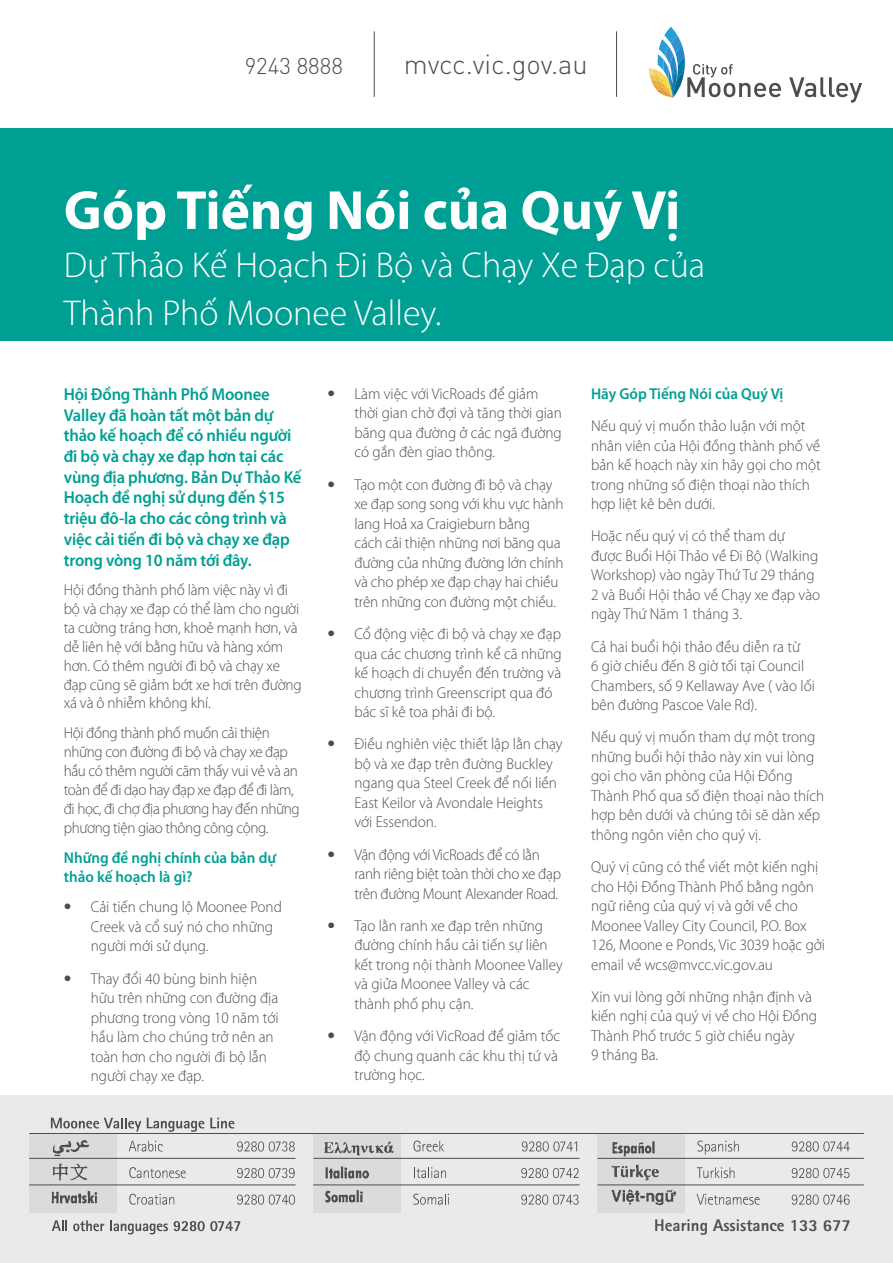
<style>
.page{position:relative;width:893px;height:1263px;background:#fff}
.page>*{position:absolute;margin:0;border:0;box-sizing:border-box;transform-origin:0 0}
.t1{font:700 55.5px "Myriad Pro";color:#fff}
.t2{font:300 36px/48px "Myriad Pro";color:#fff}
.t3{font:300 27.3px "DIN Pro";color:#4d4d4f}
.t4{font:300 22.5px "DIN Pro";color:#4d4d4f}
.t5{font:600 17.25px/20.7px "Myriad Pro";letter-spacing:-.01em;color:#009f93;scale:.96 1}
.t6{font:800 16.8px "Rotis Sans Serif";color:#4d4d4f}
.t7{font:300 15.75px/19.5px "Myriad Pro";color:#4d4d4f;scale:.96 1}
.t8{font:300 15.75px/18.9px "Myriad Pro";letter-spacing:-.025em;color:#4d4d4f;scale:.96 1}
.t9{font:300 15.75px/19.5px "Myriad Pro";letter-spacing:-.02em;color:#4d4d4f;scale:.96 1}
.t10{font:600 15.75px/19.5px "Myriad Pro";color:#009f93;scale:.96 1}
.s1{font-family:"Rotis Sans Serif"}
</style>
<div class="page">
<div style="left:0;top:128px;width:893px;height:212px;background:#009f93"></div>
<hr style="left:616px;top:31px;width:1px;height:66px;background:#4d4d4f">
<hr style="left:374px;top:31px;width:1px;height:66px;background:#4d4d4f">
<svg style="left:789px;top:77px;width:73px;height:26px"></svg>
<svg style="left:664px;top:27px;width:13px;height:17px"></svg>
<svg style="left:649px;top:35px;width:132px;height:63px"></svg>
<div style="left:0;top:1095px;width:893px;height:168px;background:#eaeaeb"></div>
<div style="left:313px;top:1133px;width:88px;height:80px;background:#dadbdc"></div>
<div style="left:29px;top:1133px;width:88px;height:80px;background:#dadbdc"></div>
<div style="left:597px;top:1133px;width:88px;height:80px;background:#dadbdc"></div>
<hr style="left:29px;top:1158px;width:266px;height:1px;background:#4d4d4f">
<svg style="left:129px;top:1141px;width:34px;height:10px"></svg>
<svg style="left:237px;top:1141px;width:58px;height:10px"></svg>
<hr style="left:29px;top:1184px;width:266px;height:1px;background:#4d4d4f">
<svg style="left:129px;top:1167px;width:57px;height:11px"></svg>
<svg style="left:237px;top:1168px;width:58px;height:10px"></svg>
<svg style="left:129px;top:1194px;width:45px;height:11px"></svg>
<svg style="left:237px;top:1194px;width:58px;height:11px"></svg>
<hr style="left:313px;top:1158px;width:267px;height:1px;background:#4d4d4f">
<svg style="left:413px;top:1140px;width:31px;height:11px"></svg>
<svg style="left:522px;top:1141px;width:55px;height:10px"></svg>
<hr style="left:313px;top:1184px;width:267px;height:1px;background:#4d4d4f">
<svg style="left:414px;top:1167px;width:32px;height:11px"></svg>
<svg style="left:521px;top:1168px;width:58px;height:10px"></svg>
<svg style="left:413px;top:1194px;width:36px;height:11px"></svg>
<svg style="left:521px;top:1194px;width:57px;height:11px"></svg>
<hr style="left:597px;top:1158px;width:267px;height:1px;background:#4d4d4f">
<svg style="left:697px;top:1140px;width:42px;height:15px"></svg>
<svg style="left:792px;top:1141px;width:58px;height:10px"></svg>
<hr style="left:597px;top:1184px;width:267px;height:1px;background:#4d4d4f">
<svg style="left:697px;top:1167px;width:37px;height:11px"></svg>
<svg style="left:792px;top:1168px;width:57px;height:10px"></svg>
<svg style="left:697px;top:1194px;width:63px;height:11px"></svg>
<svg style="left:792px;top:1194px;width:58px;height:11px"></svg>
<svg style="left:52px;top:1220px;width:15px;height:11px"></svg>
<svg style="left:73px;top:1220px;width:31px;height:11px"></svg>
<svg style="left:110px;top:1220px;width:58px;height:14px"></svg>
<svg style="left:174px;top:1221px;width:66px;height:10px"></svg>
<hr style="left:29px;top:1133px;width:835px;height:1px;background:#4d4d4f">
<svg style="left:51px;top:1118px;width:90px;height:13px"></svg>
<svg style="left:147px;top:1118px;width:57px;height:14px"></svg>
<svg style="left:210px;top:1118px;width:24px;height:10px"></svg>
<img style="left:50px;top:1139px;width:48px;height:65px">
<img style="left:323px;top:1141px;width:73px;height:62px">
<img style="left:611px;top:1141px;width:67px;height:65px">
<h3 class="t4" style="left:245px;top:49px;width:100px">9243 8888</h3>
<h3 class="t3" style="left:404px;top:43px;width:186px">mvcc.vic.gov.au</h3>
<h1 class="t1" style="left:64px;top:174px;width:618px">Góp Tiếng Nói của Quý Vị</h1>
<h2 class="t2" style="left:64px;top:241px;width:643px">Dự Thảo Kế Hoạch Đi Bộ và Chạy Xe Đạp của<br>Thành Phố Moonee Valley.</h2>
<p class="t5" style="left:64px;top:383px;width:249px">Hội Đồng Thành Phố Moonee<br>Valley đã hoàn tất một bản dự thảo kế hoạch để có nhiều người đi bộ và chạy xe đạp hơn tại các vùng địa phương. Bản Dự Thảo Kế<br>Hoạch đề nghị sử dụng đến $15 triệu đô-la cho các công trình và việc cải tiến đi bộ và chạy xe đạp trong vòng 10 năm tới đây.</p>
<p class="t7" style="left:64px;top:580px;width:249px;line-height:18.9px">Hội đồng thành phố làm việc này vì đi bộ và chạy xe đạp có thể làm cho người ta cường tráng hơn, khoẻ mạnh hơn, và dễ liên hệ với bằng hữu và hàng xóm hơn. Có thêm người đi bộ và chạy xe đạp cũng sẽ giảm bớt xe hơi trên đường xá và ô nhiễm không khí.</p>
<p class="t8" style="left:64px;top:723px;width:247px">Hội đồng thành phố muốn cải thiện những con đường đi bộ và chạy xe đạp hầu có thêm người cãm thấy vui vẻ và an toàn để đi dạo hay đạp xe đạp để đi làm, đi học, đi chợ địa phương hay đến những phương tiện giao thông công cộng.</p>
<p class="t10" style="left:64px;top:847px;width:223px">Những đề nghị chính của bản dự thảo kế hoạch là gì?</p>
<p class="t7" style="left:91px;top:897px;width:201px;text-indent:-27px"><span class="s1">•</span> Cải tiến chung lộ Moonee Pond<br>Creek và cổ suý nó cho những người mới sử dụng.</p>
<p class="t7" style="left:91px;top:968px;width:197px;text-indent:-27px"><span class="s1">•</span> Thay đổi 40 bùng binh hiện hữu trên những con đường địa phương trong vòng 10 năm tới hầu làm cho chúng trở nên an toàn hơn cho người đi bộ lẫn người chạy xe đạp.</p>
<p class="t7" style="left:354px;top:384px;width:218px;text-indent:-27px"><span class="s1">•</span> Làm việc với VicRoads để giảm thời gian chờ đợi và tăng thời gian băng qua đường ở các ngã đường có gắn đèn giao thông.</p>
<p class="t7" style="left:354px;top:475px;width:219px;text-indent:-27px"><span class="s1">•</span> Tạo một con đường đi bộ và chạy xe đạp song song với khu vực hành lang Hoả xa Craigieburn bằng<br>cách cải thiện những nơi băng qua đường của những đường lớn chính và cho phép xe đạp chạy hai chiều trên những con đường một chiều.</p>
<p class="t7" style="left:354px;top:624px;width:217px;text-indent:-27px"><span class="s1">•</span> Cổ động việc đi bộ và chạy xe đạp qua các chương trình kể cã những kế hoạch di chuyển đến trường và chương trình Greenscript qua đó bác sĩ kê toa phải đi bộ.</p>
<p class="t7" style="left:354px;top:734px;width:218px;text-indent:-27px"><span class="s1">•</span> Điều nghiên việc thiết lập lằn chạy bộ và xe đạp trên đường Buckley ngang qua Steel Creek để nối liền<br>East Keilor và Avondale Heights với Essendon.</p>
<p class="t9" style="left:354px;top:844px;width:217px;text-indent:-27px"><span class="s1">•</span> Vận động với VicRoads để có lằn ranh riêng biệt toàn thời cho xe đạp trên đường Mount Alexander Road.</p>
<p class="t7" style="left:354px;top:916px;width:219px;text-indent:-27px"><span class="s1">•</span> Tạo lằn ranh xe đạp trên những đường chính hầu cải tiến sự liên kết trong nội thành Moonee Valley và giửa Moonee Valley và các thành phố phụ cận.</p>
<p class="t7" style="left:354px;top:1026px;width:216px;text-indent:-27px"><span class="s1">•</span> Vận động với VicRoad để giảm tốc độ chung quanh các khu thị tứ và trường học.</p>
<p class="t10" style="left:591px;top:383px;width:202px">Hãy Góp Tiếng Nói của Quý Vị</p>
<p class="t7" style="left:591px;top:416px;width:241px">Nếu quý vị muốn thảo luận với một nhân viên của Hội đồng thành phố về bản kế hoạch này xin hãy gọi cho một trong những số điện thoại nào thích hợp liệt kê bên dưới.</p>
<p class="t7" style="left:591px;top:526px;width:240px">Hoặc nếu quý vị có thể tham dự<br>được Buổi Hội Thảo về Đi Bộ (Walking<br>Workshop) vào ngày Thứ Tư 29 tháng<br>2 và Buổi Hội thảo về Chạy xe đạp vào ngày Thứ Năm 1 tháng 3.</p>
<p class="t7" style="left:591px;top:636px;width:235px">Cả hai buổi hội thảo đều diễn ra từ<br>6 giờ chiều đến 8 giờ tối tại Council<br>Chambers, số 9 Kellaway Ave ( vào lối bên đường Pascoe Vale Rd).</p>
<p class="t7" style="left:591px;top:727px;width:244px">Nếu quý vị muốn tham dự một trong những buổi hội thảo này xin vui lòng gọi cho văn phòng của Hội Đồng<br>Thành Phố qua số điện thoại nào thích hợp bên dưới và chúng tôi sẽ dàn xếp thông ngôn viên cho quý vị.</p>
<p class="t7" style="left:591px;top:857px;width:245px">Quý vị cũng có thể viết một kiến nghị cho Hội Đồng Thành Phố bằng ngôn ngữ riêng của quý vị và gởi về cho Moonee Valley City Council, P.O. Box 126, Moone e Ponds, Vic 3039 hoặc gởi email về wcs@mvcc.vic.gov.au</p>
<p class="t7" style="left:591px;top:987px;width:237px">Xin vui lòng gởi những nhận định và kiến nghị của quý vị về cho Hội Đồng<br>Thành Phố trước 5 giờ chiều ngày<br>9 tháng Ba.</p>
<p class="t6" style="left:654px;top:1215px;width:198px">Hearing Assistance 133 677</p>
</div>
